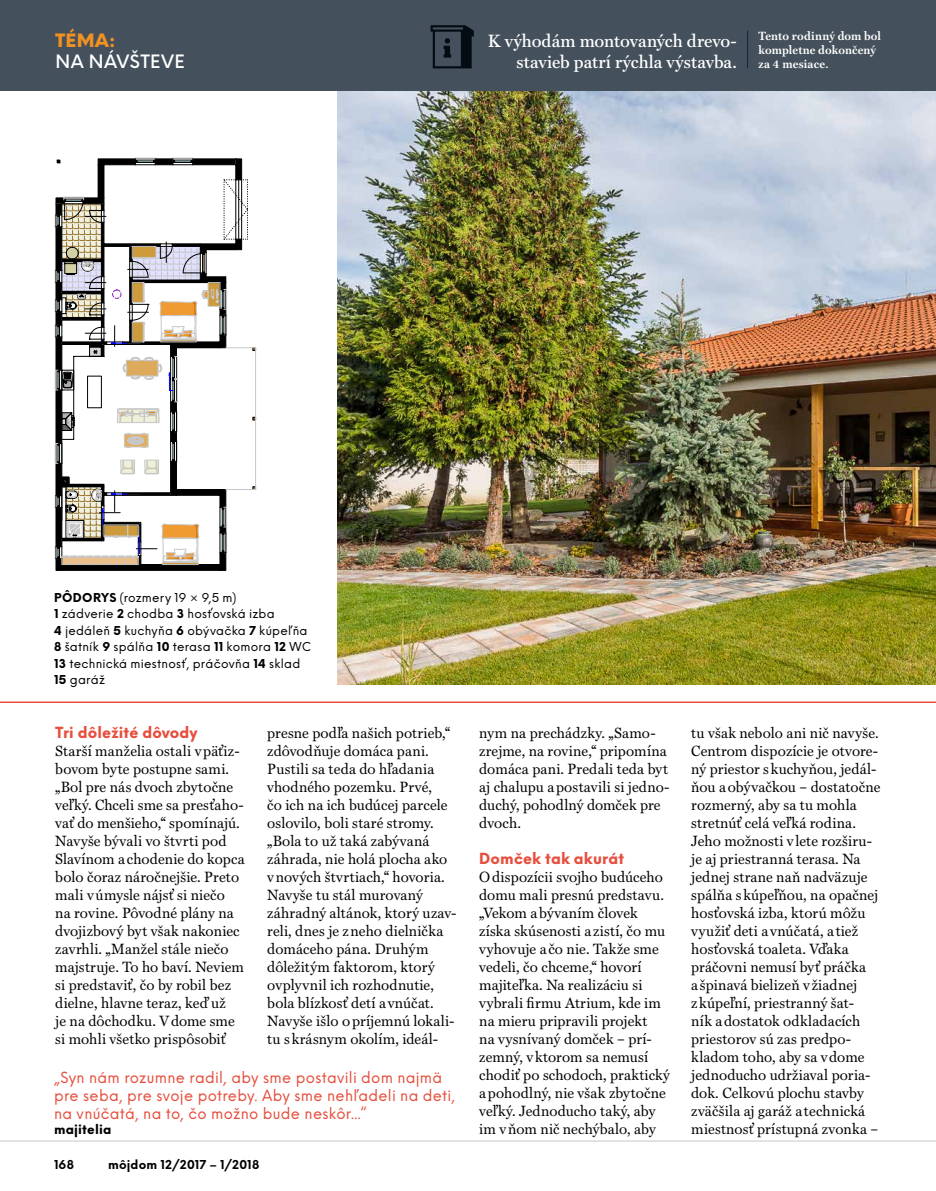
<style>
.page{position:relative;width:936px;height:1191px;background:#fff}
.page>*{position:absolute;margin:0;border:0;box-sizing:border-box;transform-origin:0 0}
.t1{font:600 18px/21.6px "HK Serif";color:#fff;text-align:right}
.t2{font:500 18px "Neue Einstellung";letter-spacing:.025em;color:#fff}
.t3{font:900 18px "Neue Einstellung";color:#f09122}
.t4{font:15px/18px "HK Serif";letter-spacing:.01em;color:#000}
.t5{font:15px/18px "Neue Einstellung";letter-spacing:.02em;color:#e64e3d}
.t6{font:800 15px "Neue Einstellung";letter-spacing:.01em;color:#e64e3d}
.t7{font:800 12.6px "Neue Einstellung";letter-spacing:.015em;color:#000}
.t8{font:12px/16.5px "Neue Einstellung";letter-spacing:.02em;color:#000}
.t9{font:700 12px/14.4px "HK Serif";letter-spacing:.005em;color:#fff}
.t10{font:700 12px "Neue Einstellung";letter-spacing:.015em;color:#000}
.s1{font-weight:800}
</style>
<div class="page">
<img style="left:337px;top:90px;width:598px;height:594px">
<hr style="left:0;top:701px;width:935px;height:2px;background:#e64e3d">
<svg style="left:55px;top:158px;width:201px;height:413px"></svg>
<hr style="left:241px;top:180px;width:1px;height:59px;background:#000">
<hr style="left:235px;top:180px;width:1px;height:59px;background:#000">
<div style="left:0;top:0;width:935px;height:90px;background:#44505b"></div>
<hr style="left:747px;top:31px;width:1px;height:37px;background:#102837">
<svg style="left:430px;top:25px;width:44px;height:43px"></svg>
<hr style="left:0;top:1140px;width:935px;height:1px;background:#c6c7c8">
<p class="t3" style="left:55px;top:27px;width:62px">TÉMA:</p>
<p class="t2" style="left:55px;top:49px;width:131px">NA NÁVŠTEVE</p>
<p class="t1" style="left:487px;top:29px;width:250px">K výhodám montovaných drevo&shy;stavieb patrí rýchla výstavba.</p>
<p class="t9" style="left:758px;top:28px;width:124px">Tento rodinný dom bol kompletne dokončený za 4 mesiace.</p>
<p class="t8" style="left:54px;top:589px;width:258px"><span class="s1">Pôdorys</span> (rozmery 19 × 9,5 m)<br><span class="s1">1</span> zádverie <span class="s1">2</span> chodba <span class="s1">3</span> hosťovská izba<br><span class="s1">4</span> jedáleň <span class="s1">5</span> kuchyňa <span class="s1">6</span> obývačka <span class="s1">7</span> kúpeľňa<br><span class="s1">8</span> šatník <span class="s1">9</span> spálňa <span class="s1">10</span> terasa <span class="s1">11</span> komora <span class="s1">12</span> WC<br><span class="s1">13</span> technická miestnosť, práčovňa <span class="s1">14</span> sklad<br><span class="s1">15</span> garáž</p>
<p class="t6" style="left:55px;top:722px;width:144px">Tri dôležité dôvody</p>
<p class="t4" style="left:55px;top:741px;width:191px">Starší manželia ostali v päťiz&shy;bovom byte postupne sami. „Bol pre nás dvoch zbytočne veľký. Chceli sme sa presťaho&shy;vať do menšieho,“ spomínajú.<br>Navyše bývali vo štvrti pod<br>Slavínom a chodenie do kopca bolo čoraz náročnejšie. Preto mali v úmysle nájsť si niečo<br>na rovine. Pôvodné plány na dvojizbový byt však nakoniec zavrhli. „Manžel stále niečo majstruje. To ho baví. Neviem si predstaviť, čo by robil bez dielne, hlavne teraz, keď už<br>je na dôchodku. V dome sme si mohli všetko prispôsobiť</p>
<p class="t4" style="left:267px;top:723px;width:190px">presne podľa našich potrieb,“ zdôvodňuje domáca pani.<br>Pustili sa teda do hľadania vhodného pozemku. Prvé,<br>čo ich na ich budúcej parcele oslovilo, boli staré stromy. „Bola to už taká zabývaná záhrada, nie holá plocha ako v nových štvrtiach,“ hovoria.<br>Navyše tu stál murovaný záhradný altánok, ktorý uzav&shy;reli, dnes je z neho dielnička domáceho pána. Druhým dôležitým faktorom, ktorý ovplyvnil ich rozhodnutie, bola blízkosť detí a vnúčat.<br>Navyše išlo o príjemnú lokali&shy;tu s krásnym okolím, ideál-</p>
<p class="t4" style="left:479px;top:723px;width:192px">nym na prechádzky. „Samo&shy;zrejme, na rovine,“ pripomína domáca pani. Predali teda byt aj chalupu a postavili si jedno&shy;duchý, pohodlný domček pre dvoch.</p>
<p class="t6" style="left:479px;top:848px;width:146px">Domček tak akurát</p>
<p class="t4" style="left:479px;top:867px;width:192px">O dispozícii svojho budúceho domu mali presnú predstavu. „Vekom a bývaním človek získa skúsenosti a zistí, čo mu vyhovuje a čo nie. Takže sme vedeli, čo chceme,“ hovorí majiteľka. Na realizáciu si vybrali firmu Atrium, kde im na mieru pripravili projekt<br>na vysnívaný domček – prí&shy;zemný, v ktorom sa nemusí chodiť po schodoch, praktický a pohodlný, nie však zbytočne veľký. Jednoducho taký, aby im v ňom nič nechýbalo, aby</p>
<p class="t5" style="left:54px;top:1068px;width:403px">„Syn nám rozumne radil, aby sme postavili dom najmä pre seba, pre svoje potreby. Aby sme nehľadeli na deti, na vnúčatá, na to, čo možno bude neskôr...“</p>
<p class="t7" style="left:54px;top:1120px;width:59px">majitelia</p>
<p class="t10" style="left:54px;top:1155px;width:21px">168</p>
<p class="t10" style="left:108px;top:1155px;width:153px">môjdom 12/2017 – 1/2018</p>
<p class="t4" style="left:691px;top:723px;width:191px">tu však nebolo ani nič navyše.<br>Centrom dispozície je otvore&shy;ný priestor s kuchyňou, jedál&shy;ňou a obývačkou – dostatočne rozmerný, aby sa tu mohla stretnúť celá veľká rodina.<br>Jeho možnosti v lete rozširu&shy;je aj priestranná terasa. Na jednej strane naň nadväzuje spálňa s kúpeľňou, na opačnej hosťovská izba, ktorú môžu využiť deti a vnúčatá, a tiež hosťovská toaleta. Vďaka práčovni nemusí byť práčka<br>a špinavá bielizeň v žiadnej<br>z kúpeľní, priestranný šat-<br>ník a dostatok odkladacích priestorov sú zas predpo&shy;kladom toho, aby sa v dome jednoducho udržiaval poria&shy;dok. Celkovú plochu stavby zväčšila aj garáž a technická miestnosť prístupná zvonka –</p>
</div>
